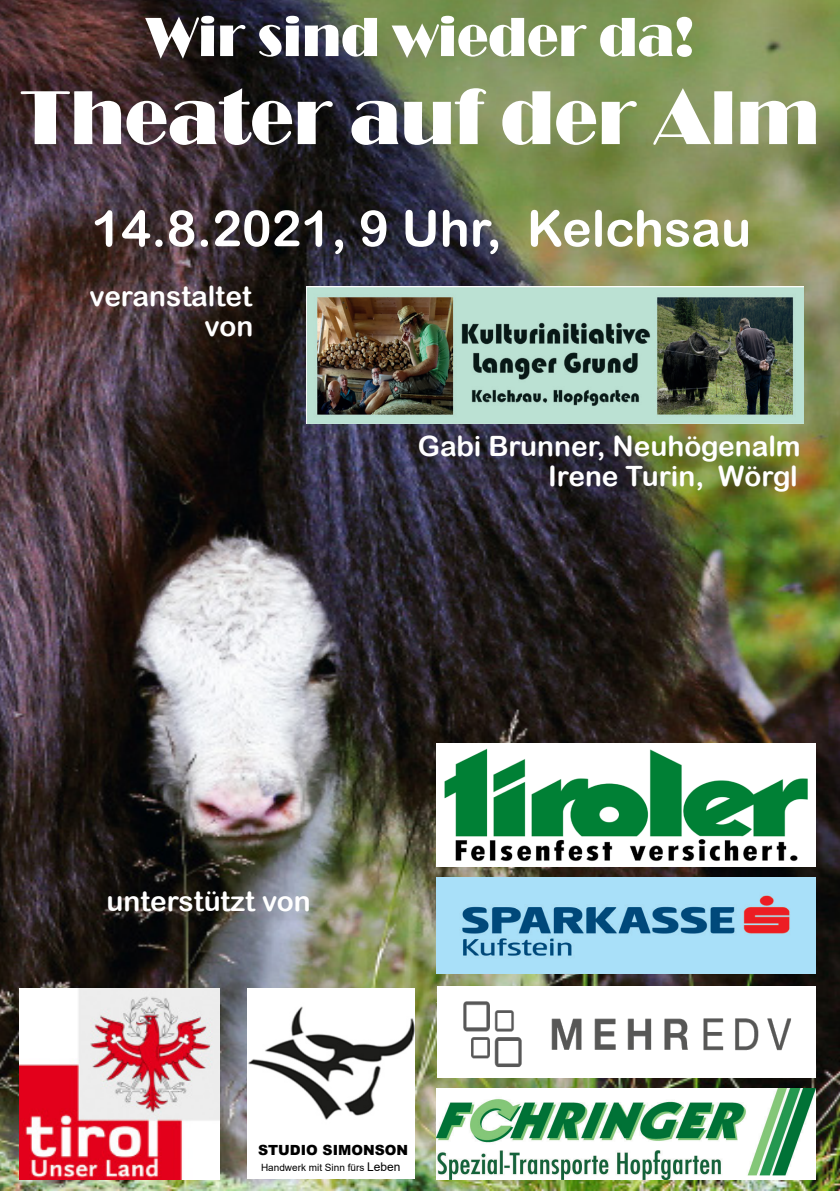
<style>
.page{position:relative;width:840px;height:1191px;background:#fff}
.page>*{position:absolute;margin:0;border:0;box-sizing:border-box;transform-origin:0 0}
.t1{font:79.2px "Broadway";color:#fff;scale:.91 1}
.t2{font:57.2px "Broadway";color:#fff;scale:.91 1}
.t3{font:50px "Arial Rounded MT Bold";color:#fff}
.t4{font:28px/30px "Arial Rounded MT Bold";color:#fff;text-align:right}
.t5{font:900 14px "Arial";color:#000}
.t6{font:10px "Arial";color:#000}
.s1{font-size:12px}
</style>
<div class="page">
<img style="left:0;top:0;width:839px;height:1191px">
<img style="left:436px;top:877px;width:379px;height:96px">
<img style="left:436px;top:1088px;width:379px;height:91px">
<img style="left:20px;top:988px;width:200px;height:191px">
<img style="left:307px;top:286px;width:495px;height:137px">
<img style="left:438px;top:986px;width:378px;height:97px">
<img style="left:247px;top:989px;width:167px;height:147px">
<div style="left:247px;top:1136px;width:167px;height:43px;background:#fff"></div>
<img style="left:436px;top:743px;width:379px;height:123px">
<h2 class="t2" style="left:145px;top:4px;width:604px">Wir sind wieder da!</h2>
<h1 class="t1" style="left:20px;top:72px;width:879px">Theater auf der Alm</h1>
<h3 class="t3" style="left:92px;top:199px;width:660px">14.8.2021, 9 Uhr, Kelchsau</h3>
<p class="t4" style="left:89px;top:281px;width:165px">veranstaltet von</p>
<p class="t4" style="left:417px;top:431px;width:384px">Gabi Brunner, Neuhögenalm<br>Irene Turin, Wörgl</p>
<p class="t4" style="left:106px;top:885px;width:205px">unterstützt von</p>
<p class="t5" style="left:258px;top:1139px;width:152px">STUDIO SIMONSON</p>
<p class="t6" style="left:261px;top:1160px;width:141px">Handwerk mit Sinn fürs <span class="s1">Leben</span></p>
</div>
